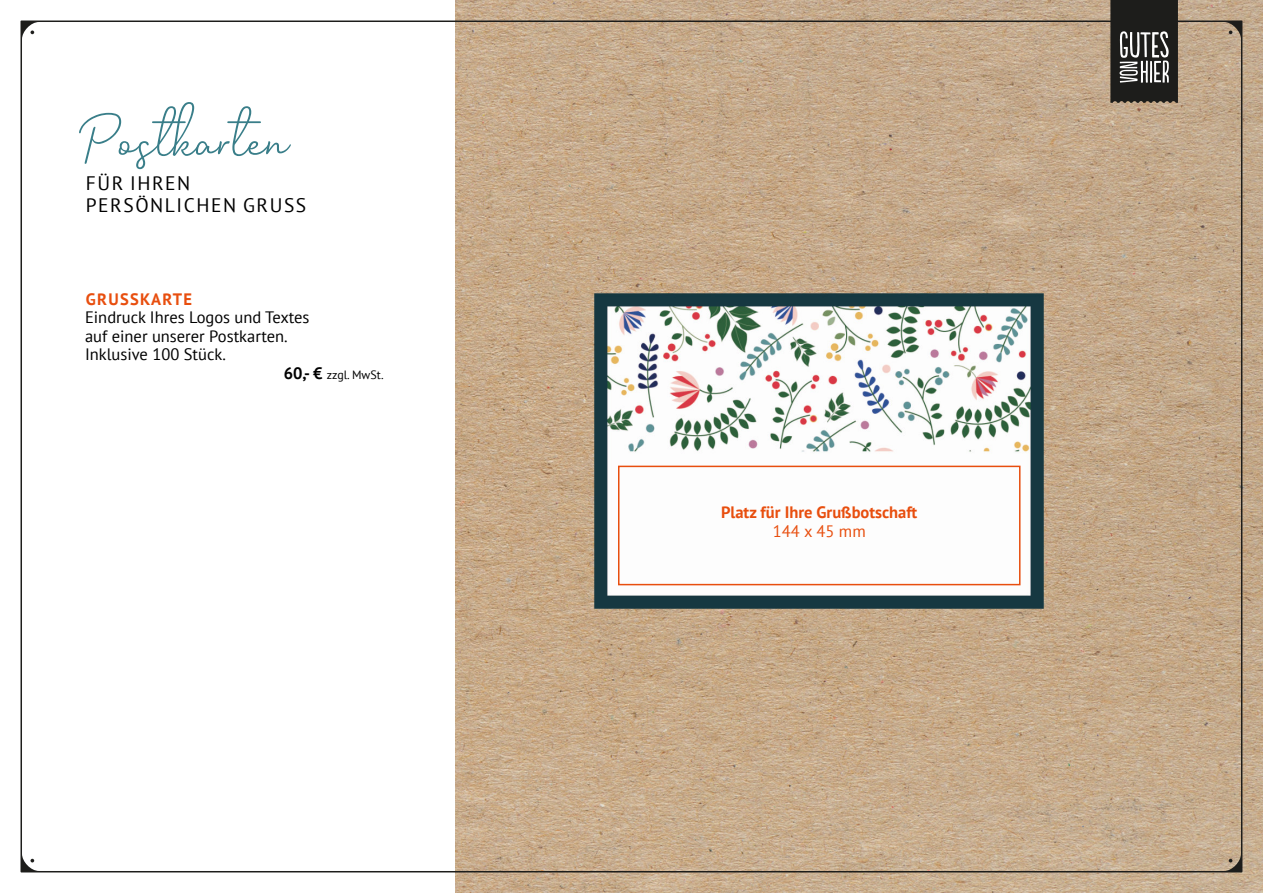
<style>
.page{position:relative;width:1263px;height:893px;background:#fff}
.page>*{position:absolute;margin:0;border:0;box-sizing:border-box;transform-origin:0 0}
.t1{font:60px "Celliad";color:#397e89}
.t2{font:19.5px/21.8px "PT Sans";letter-spacing:.08em;color:#000}
.t3{font:16.5px/18.5px "PT Sans";color:#000}
.t4{font:700 16.5px "PT Sans";color:#e84e0e}
.t5{font:700 16.5px "PT Sans";letter-spacing:.08em;color:#e84e0e}
.t6{font:16.5px "PT Sans";color:#e84e0e}
.t7{font:12px "PT Sans";color:#000}
.s1{font-weight:700;font-size:16.5px}
</style>
<div class="page">
<img style="left:455px;top:0;width:808px;height:893px">
<svg style="left:1224px;top:854px;width:17px;height:17px"></svg>
<svg style="left:1224px;top:22px;width:17px;height:17px"></svg>
<svg style="left:22px;top:855px;width:17px;height:16px"></svg>
<svg style="left:22px;top:22px;width:16px;height:16px"></svg>
<svg style="left:1110px;top:0;width:68px;height:103px;background:#3d3d3b"></svg>
<img style="left:595px;top:293px;width:449px;height:315px">
<div style="left:618px;top:466px;width:402px;height:119px;border:2px solid #e84e0e"></div>
<h1 class="t1" style="left:85px;top:109px;width:204px">Postkarten</h1>
<p class="t2" style="left:86px;top:174px;width:222px">FÜR IHREN<br>PERSÖNLICHEN GRUSS</p>
<p class="t5" style="left:86px;top:293px;width:108px">GRUSSKARTE</p>
<p class="t3" style="left:85px;top:310px;width:226px">Eindruck Ihres Logos und Textes auf einer unserer Postkarten.<br>Inklusive 100 Stück.</p>
<p class="t7" style="left:284px;top:370px;width:101px"><span class="s1">60,- €</span> zzgl. MwSt.</p>
<p class="t4" style="left:721px;top:506px;width:198px">Platz für Ihre Grußbotschaft</p>
<p class="t6" style="left:773px;top:524px;width:94px">144 x 45 mm</p>
</div>
